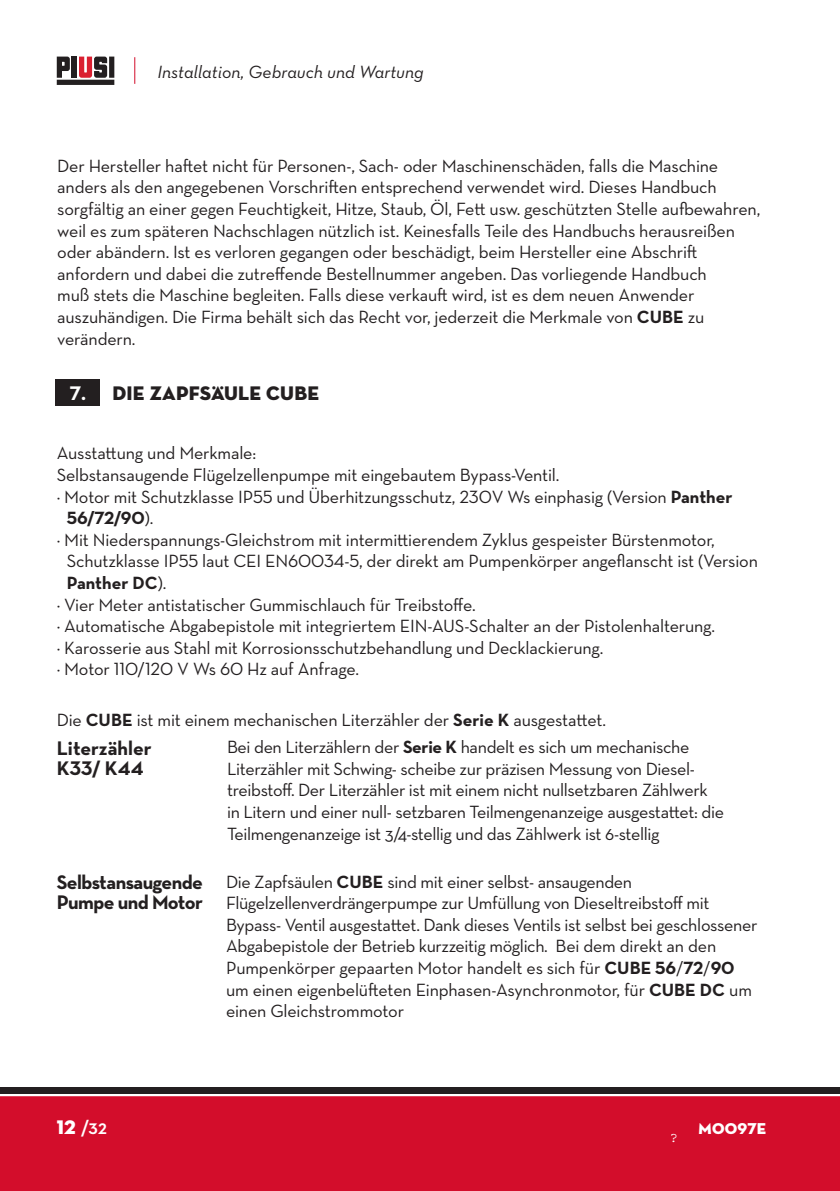
<style>
.page{position:relative;width:840px;height:1191px;background:#fff}
.page>*{position:absolute;margin:0;border:0;box-sizing:border-box;transform-origin:0 0}
.t1{font:700 20px/20px "Neutraface Text";letter-spacing:-.03em;color:#231f20}
.t2{font:20px "Neutraface Display Titling";letter-spacing:.01em;color:#231f20}
.t3{font:700 20px "Neutraface Text";color:#231f20}
.t4{font:700 20px "Neutraface Display";color:#fff}
.t5{font:700 20px "Neutraface Text";color:#fff}
.t6{font:18px/21.6px "Neutraface Text";letter-spacing:-.01em;color:#231f20}
.t7{font:18px "Neutraface Text Book Italic Alt";color:#231f20}
.t8{font:16px "Neutraface Display Titling";letter-spacing:.01em;color:#fff}
.t9{font:14px "Courier";color:#fff}
.s1{font-weight:700}
.s2{font-family:"Neutraface Display Titling";font-weight:400}
</style>
<div class="page">
<div style="left:0;top:1096px;width:839px;height:95px;background:#d30d2b"></div>
<div style="left:0;top:1087px;width:839px;height:6px;background:#231f20"></div>
<svg style="left:134px;top:57px;width:1px;height:27px"></svg>
<svg style="left:57px;top:57px;width:57px;height:28px"></svg>
<div style="left:72px;top:57px;width:5px;height:21px;background:#231f20"></div>
<div style="left:56px;top:379px;width:44px;height:27px;background:#231f20"></div>
<p class="t7" style="left:157px;top:60px;width:267px">Installation, Gebrauch und Wartung</p>
<p class="t6" style="left:57px;top:154px;width:704px">Der Hersteller haftet nicht für Personen-, Sach- oder Maschinenschäden, falls die Maschine anders als den angegebenen Vorschriften entsprechend verwendet wird. Dieses Handbuch sorgfältig an einer gegen Feuchtigkeit, Hitze, Staub, Öl, Fett usw. geschützten Stelle aufbewahren, weil es zum späteren Nachschlagen nützlich ist. Keinesfalls Teile des Handbuchs herausreißen oder abändern. Ist es verloren gegangen oder beschädigt, beim Hersteller eine Abschrift anfordern und dabei die zutreffende Bestellnummer angeben. Das vorliegende Handbuch<br>muß stets die Maschine begleiten. Falls diese verkauft wird, ist es dem neuen Anwender auszuhändigen. Die Firma behält sich das Recht vor, jederzeit die Merkmale von <span class="s1">CUBE</span> zu verändern.</p>
<p class="t5" style="left:70px;top:380px;width:18px">7.</p>
<p class="t2" style="left:112px;top:381px;width:208px">DIE ZAPFSÄULE CUBE</p>
<p class="t6" style="left:57px;top:442px;width:201px">Ausstattung und Merkmale:</p>
<p class="t6" style="left:57px;top:464px;width:504px">Selbstansaugende Flügelzellenpumpe mit eingebautem Bypass-Ventil.</p>
<p class="t6" style="left:67px;top:485px;width:667px;text-indent:-10px">¦ Motor mit Schutzklasse IP55 und Überhitzungsschutz, 230V Ws einphasig (Version <span class="s1">Panther<br>56/72/90</span>).</p>
<p class="t6" style="left:67px;top:528px;width:692px;text-indent:-10px">¦ Mit Niederspannungs-Gleichstrom mit intermittierendem Zyklus gespeister Bürstenmotor,<br>Schutzklasse IP55 laut CEI EN60034-5, der direkt am Pumpenkörper angeflanscht ist (Version<br><span class="s1">Panther DC</span>).</p>
<p class="t6" style="left:57px;top:593px;width:420px">¦ Vier Meter antistatischer Gummischlauch für Treibstoffe.</p>
<p class="t6" style="left:57px;top:615px;width:659px">¦ Automatische Abgabepistole mit integriertem EIN-AUS-Schalter an der Pistolenhalterung.</p>
<p class="t6" style="left:57px;top:636px;width:548px">¦ Karosserie aus Stahl mit Korrosionsschutzbehandlung und Decklackierung.</p>
<p class="t6" style="left:57px;top:658px;width:303px">¦ Motor 110/120 V Ws 60 Hz auf Anfrage.</p>
<p class="t6" style="left:57px;top:709px;width:550px">Die <span class="s1">CUBE</span> ist mit einem mechanischen Literzähler der <span class="s1">Serie K</span> ausgestattet.</p>
<p class="t3" style="left:57px;top:735px;width:96px">Literzähler</p>
<p class="t1" style="left:57px;top:757px;width:89px">K33/ K44</p>
<p class="t6" style="left:227px;top:736px;width:498px">Bei den Literzählern der <span class="s1">Serie K</span> handelt es sich um mechanische Literzähler mit Schwing- scheibe zur präzisen Messung von Diesel&shy;treibstoff. Der Literzähler ist mit einem nicht nullsetzbaren Zählwerk in Litern und einer null- setzbaren Teilmengenanzeige ausgestattet: die Teilmengenanzeige ist 3/4-stellig und das Zählwerk ist 6-stellig</p>
<p class="t1" style="left:57px;top:872px;width:147px">Selbstansaugende<br>Pumpe und Motor</p>
<p class="t6" style="left:226px;top:870px;width:532px">Die Zapfsäulen <span class="s1">CUBE</span> sind mit einer selbst- ansaugenden Flügelzellenverdrängerpumpe zur Umfüllung von Dieseltreibstoff mit Bypass- Ventil ausgestattet. Dank dieses Ventils ist selbst bei geschlossener Abgabepistole der Betrieb kurzzeitig möglich. Bei dem direkt an den Pumpenkörper gepaarten Motor handelt es sich für <span class="s1">CUBE 56</span>/<span class="s1">72</span>/<span class="s1">90 </span>um einen eigenbelüfteten Einphasen-Asynchronmotor, für <span class="s1">CUBE DC</span> um einen Gleichstrommotor</p>
<p class="t4" style="left:57px;top:1116px;width:52px"><span class="s2">12</span> /32</p>
<p class="t8" style="left:698px;top:1118px;width:69px">M0097E</p>
<p class="t9" style="left:669px;top:1129px;width:10px">?</p>
</div>
